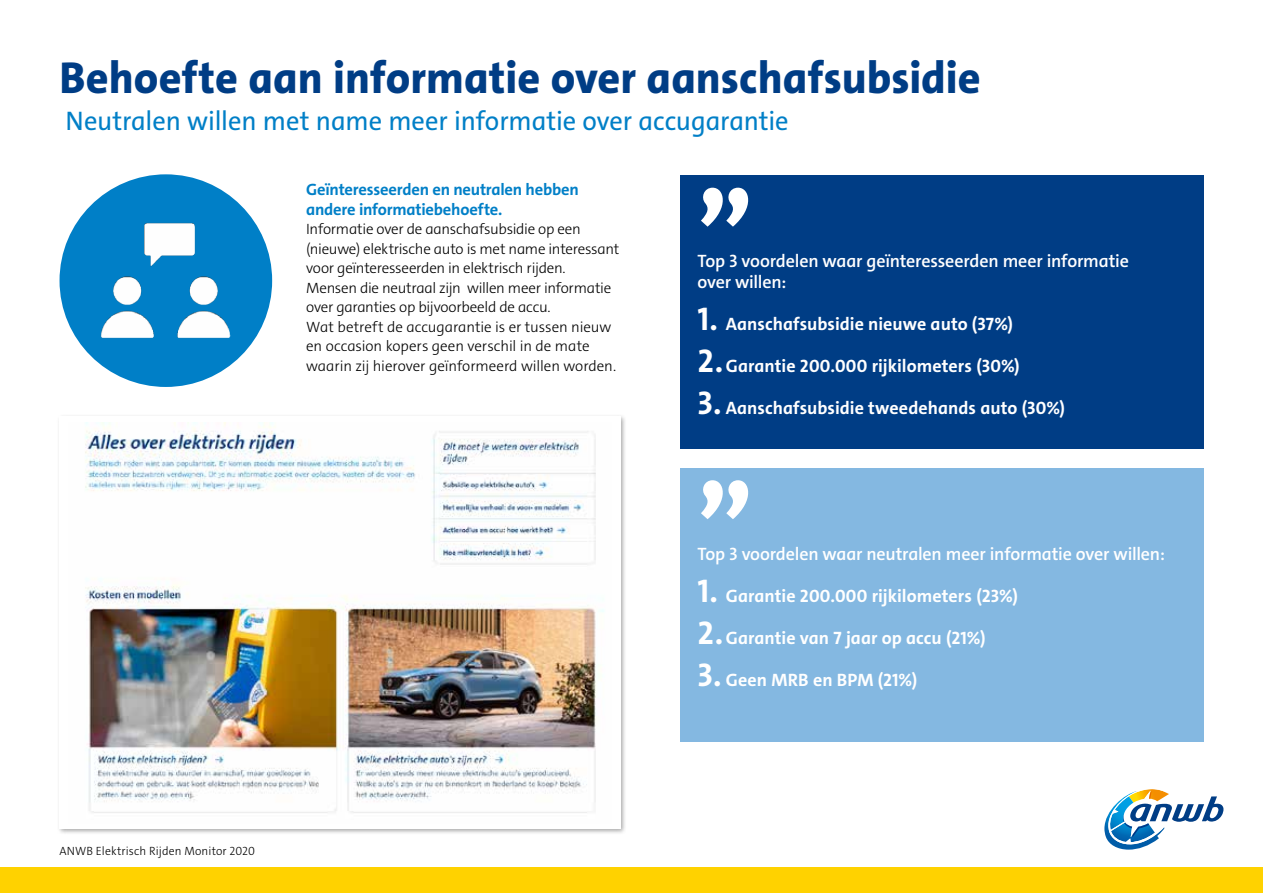
<style>
.page{position:relative;width:1263px;height:893px;background:#fff}
.page>*{position:absolute;margin:0;border:0;box-sizing:border-box;transform-origin:0 0}
.t1{font:800 109.2px "The Sans C4 s";color:#fff}
.t2{font:800 45px "The Sans C4 s";color:#003d85}
.t3{font:27px "The Sans C4 s";letter-spacing:-.005em;color:#007fc7}
.t4{font:700 18px "The Sans C4 s";color:#fff}
.t5{font:600 18px/21px "The Sans C4 s";letter-spacing:-.01em;color:#fff}
.t6{font:700 16.5px/19.5px "The Sans C4 s";letter-spacing:-.01em;color:#007fc7}
.t7{font:300 15px/19.5px "The Sans C4 s";letter-spacing:-.015em;color:#000}
.t8{font:300 12px "The Sans C4 s";letter-spacing:.01em;color:#000}
.s1{font-size:33px}
</style>
<div class="page">
<div style="left:0;top:867px;width:1263px;height:26px;background:#ffd200"></div>
<svg style="left:1104px;top:789px;width:119px;height:61px"></svg>
<div style="left:60px;top:174px;width:212px;height:213px;background:#007fc7;border-radius:50%"></div>
<img style="left:101px;top:223px;width:130px;height:115px">
<div style="left:57px;top:414px;width:570px;height:421px;background:#000;opacity:.35"></div>
<div style="left:60px;top:417px;width:561px;height:412px;background:#fff"></div>
<img style="left:85px;top:422px;width:519px;height:391px">
<div style="left:680px;top:176px;width:523px;height:272px;background:#003d85"></div>
<div style="left:680px;top:468px;width:523px;height:273px;background:#84b8e1"></div>
<h2 class="t2" style="left:60px;top:49px;width:922px">Behoefte aan informatie over aanschafsubsidie</h2>
<h3 class="t3" style="left:66px;top:104px;width:725px">Neutralen willen met name meer informatie over accugarantie</h3>
<p class="t6" style="left:306px;top:180px;width:274px">Geïnteresseerden en neutralen hebben andere informatiebehoefte.</p>
<p class="t7" style="left:306px;top:219px;width:315px">Informatie over de aanschafsubsidie op een (nieuwe) elektrische auto is met name interessant voor geïnteresseerden in elektrisch rijden.<br>Mensen die neutraal zijn willen meer informatie over garanties op bijvoorbeeld de accu.<br>Wat betreft de accugarantie is er tussen nieuw en occasion kopers geen verschil in de mate waarin zij hierover geïnformeerd willen worden.</p>
<p class="t8" style="left:60px;top:843px;width:197px">ANWB Elektrisch Rijden Monitor 2020</p>
<h1 class="t1" style="left:697px;top:163px;width:57px">”</h1>
<p class="t5" style="left:697px;top:251px;width:433px">Top 3 voordelen waar geïnteresseerden meer informatie over willen:</p>
<p class="t4" style="left:697px;top:312px;width:317px"><span class="s1">1.</span> Aanschafsubsidie nieuwe auto (37%)</p>
<p class="t4" style="left:697px;top:354px;width:324px"><span class="s1">2.</span>Garantie 200.000 rijkilometers (30%)</p>
<p class="t4" style="left:697px;top:396px;width:369px"><span class="s1">3.</span> Aanschafsubsidie tweedehands auto (30%)</p>
<h1 class="t1" style="left:697px;top:455px;width:57px">”</h1>
<p class="t5" style="left:697px;top:543px;width:469px">Top 3 voordelen waar neutralen meer informatie over willen:</p>
<p class="t4" style="left:697px;top:584px;width:322px"><span class="s1">1.</span> Garantie 200.000 rijkilometers (23%)</p>
<p class="t4" style="left:697px;top:626px;width:290px"><span class="s1">2.</span>Garantie van 7 jaar op accu (21%)</p>
<p class="t4" style="left:697px;top:668px;width:221px"><span class="s1">3.</span> Geen MRB en BPM (21%)</p>
</div>
